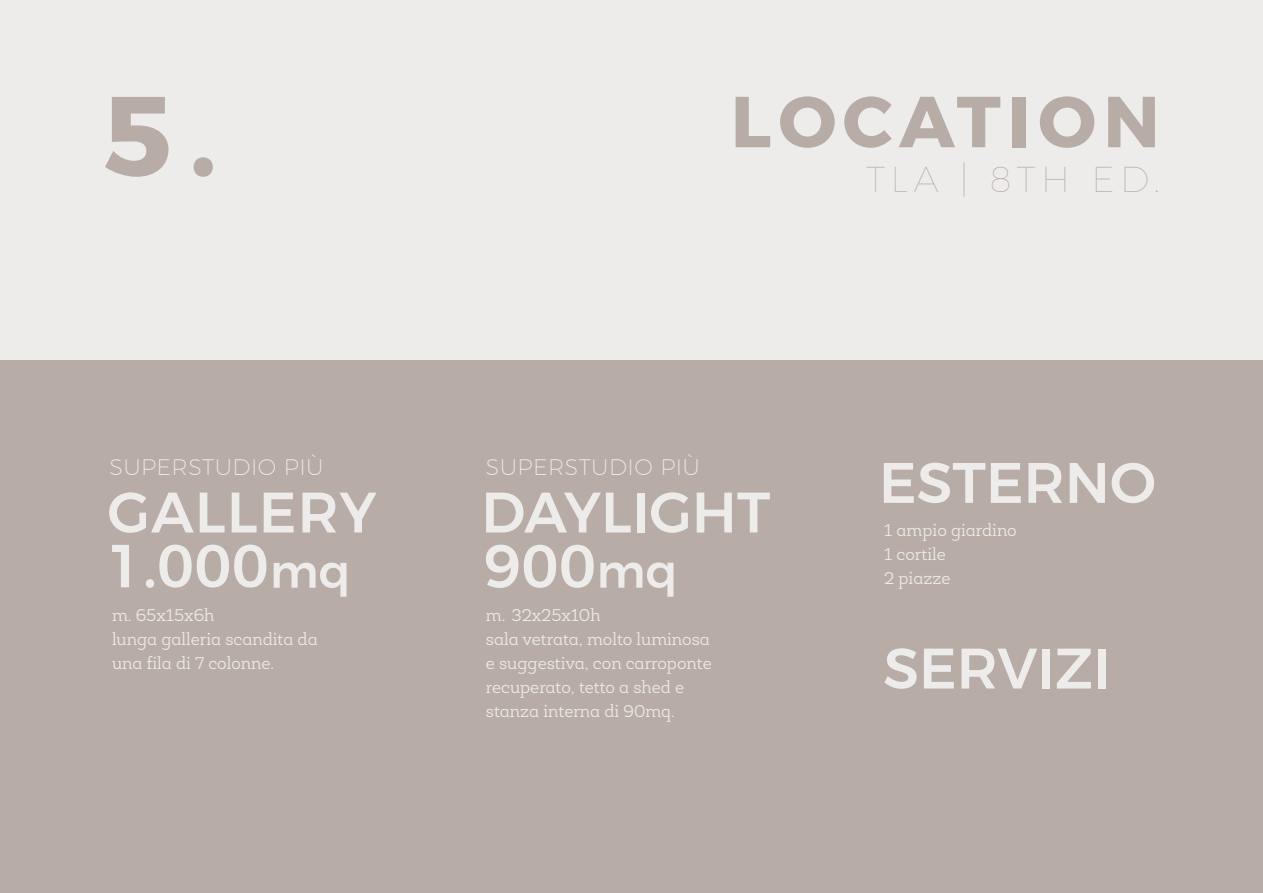
<style>
.page{position:relative;width:1263px;height:893px;background:#eeebeb}
.page>*{position:absolute;margin:0;border:0;box-sizing:border-box;transform-origin:0 0}
.t1{font:700 112.5px "Montserrat";color:#b7ada6}
.t2{font:700 72px "Montserrat";letter-spacing:.1em;color:#b7ada6}
.t3{font:500 57px "Montserrat";color:#eeebeb}
.t4{font:500 57px "Montserrat";letter-spacing:.02em;color:#eeebeb}
.t5{font:100 36px "Montserrat";letter-spacing:.15em;color:#b7ada6}
.t6{font:200 22.5px "Montserrat";letter-spacing:.02em;color:#eeebeb}
.t7{font:300 17.25px/24px "Roble Alt";color:#eeebeb}
</style>
<div class="page">
<div style="left:0;top:360px;width:1263px;height:533px;background:#b7ada6"></div>
<svg style="left:486px;top:545px;width:108px;height:43px"></svg>
<svg style="left:600px;top:562px;width:73px;height:35px"></svg>
<svg style="left:112px;top:545px;width:154px;height:43px"></svg>
<svg style="left:274px;top:563px;width:72px;height:34px"></svg>
<h1 class="t1" style="left:103px;top:43px;width:115px">5.</h1>
<h2 class="t2" style="left:731px;top:62px;width:431px">LOCATION</h2>
<h3 class="t5" style="left:866px;top:153px;width:295px">TLA | 8TH ED.</h3>
<h3 class="t6" style="left:109px;top:450px;width:216px">SUPERSTUDIO PIÙ</h3>
<h3 class="t6" style="left:486px;top:450px;width:216px">SUPERSTUDIO PIÙ</h3>
<h3 class="t3" style="left:879px;top:437px;width:279px">ESTERNO</h3>
<h3 class="t4" style="left:107px;top:466px;width:271px">GALLERY</h3>
<h3 class="t3" style="left:481px;top:466px;width:291px">DAYLIGHT</h3>
<p class="t7" style="left:884px;top:518px;width:134px">1 ampio giardino<br>1 cortile<br>2 piazze</p>
<p class="t7" style="left:112px;top:604px;width:207px">m. 65x15x6h<br>lunga galleria scandita da una fila di 7 colonne.</p>
<p class="t7" style="left:486px;top:604px;width:227px">m. 32x25x10h<br>sala vetrata, molto luminosa e suggestiva, con carroponte recuperato, tetto a shed e stanza interna di 90mq.</p>
<h3 class="t3" style="left:883px;top:622px;width:229px">SERVIZI</h3>
</div>
